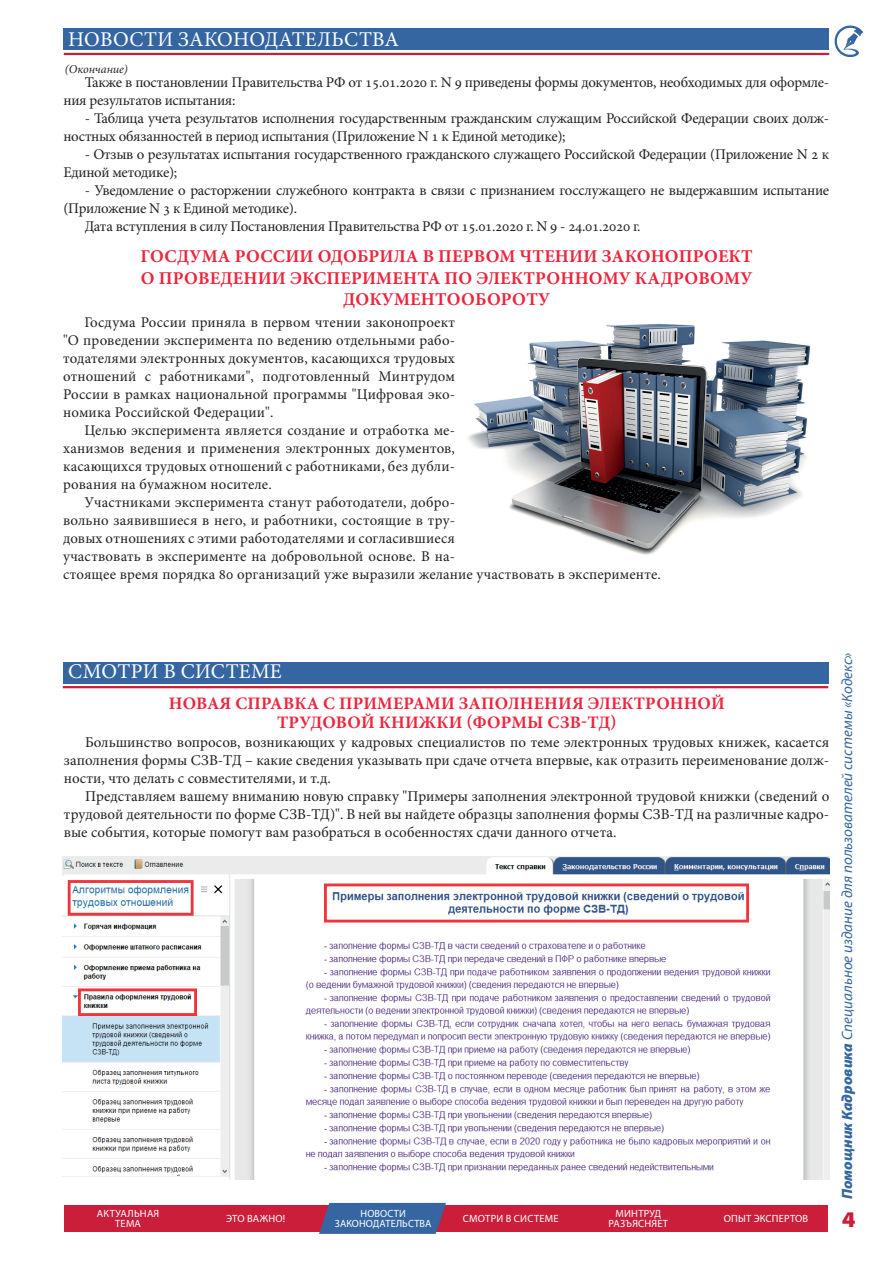
<style>
.page{position:relative;width:893px;height:1263px;background:#fff}
.page>*{position:absolute;margin:0;border:0;box-sizing:border-box;transform-origin:0 0}
.t1{font:900 semi-expanded 22.5px "Myriad Pro";color:#cb1e3b}
.t2{font:21px "Minion Pro";letter-spacing:.01em;color:#fff}
.t3{font:700 18px/21.6px "Minion Pro";letter-spacing:.01em;color:#ed253d;text-align:center}
.t4{font:700 17.55px/18.6px "Minion Pro";letter-spacing:.01em;color:#ed253d;text-align:center}
.t5{font:15px/18px "Minion Pro";color:#231f20;text-align:justify}
.t6{font:italic 15px "Myriad Pro";color:#3566a2}
.t7{font:14.85px/18px "Minion Pro";letter-spacing:-.01em;color:#231f20}
.t8{font:14.85px/18px "Minion Pro";letter-spacing:.01em;color:#231f20}
.t9{font:italic 12px "Minion Pro";letter-spacing:-.01em;color:#231f20}
.t10{font:10.5px/10.5px "Myriad Pro";letter-spacing:.02em;color:#fff;text-align:center}
.s1{font-weight:900}
</style>
<div class="page">
<svg style="left:834px;top:25px;width:29px;height:32px"></svg>
<div style="left:64px;top:29px;width:765px;height:21px;background:#3566a2"></div>
<hr style="left:64px;top:53px;width:765px;height:2px;background:#cb1e3b">
<div style="left:64px;top:1205px;width:764px;height:26px;background:#cb1e3b"></div>
<svg style="left:319px;top:1203px;width:127px;height:31px;background:#42629b"></svg>
<img style="left:468px;top:323px;width:343px;height:232px">
<div style="left:63px;top:662px;width:765px;height:21px;background:#3566a2"></div>
<hr style="left:63px;top:686px;width:765px;height:2px;background:#cb1e3b">
<img style="left:63px;top:856px;width:766px;height:323px">
<h2 class="t2" style="left:68px;top:25px;width:332px">НОВОСТИ ЗАКОНОДАТЕЛЬСТВА</h2>
<p class="t9" style="left:65px;top:60px;width:65px">(Окончание)</p>
<p class="t7" style="left:63px;top:73px;width:767px;text-indent:21px">Также в постановлении Правительства РФ от 15.01.2020 г. N 9 приведены формы документов, необходимых для оформле&shy;ния результатов испытания:</p>
<p class="t7" style="left:63px;top:109px;width:767px;text-indent:21px">- Таблица учета результатов исполнения государственным гражданским служащим Российской Федерации своих долж&shy;ностных обязанностей в период испытания (Приложение N 1 к Единой методике);</p>
<p class="t7" style="left:63px;top:145px;width:767px;text-indent:21px">- Отзыв о результатах испытания государственного гражданского служащего Российской Федерации (Приложение N 2 к<br>Единой методике);</p>
<p class="t7" style="left:85px;top:181px;width:746px">- Уведомление о расторжении служебного контракта в связи с признанием госслужащего не выдержавшим испытание</p>
<p class="t7" style="left:63px;top:199px;width:235px">(Приложение N 3 к Единой методике).</p>
<p class="t7" style="left:85px;top:217px;width:557px">Дата вступления в силу Постановления Правительства РФ от 15.01.2020 г. N 9 - 24.01.2020 г.</p>
<p class="t3" style="left:140px;top:245px;width:614px">ГОСДУМА РОССИИ ОДОБРИЛА В ПЕРВОМ ЧТЕНИИ ЗАКОНОПРОЕКТ<br>О ПРОВЕДЕНИИ ЭКСПЕРИМЕНТА ПО ЭЛЕКТРОННОМУ КАДРОВОМУ<br>ДОКУМЕНТООБОРОТУ</p>
<p class="t7" style="left:63px;top:313px;width:393px;text-align:justify;text-indent:21px">Госдума России приняла в первом чтении законопроект "О проведении эксперимента по ведению отдельными рабо&shy;тодателями электронных документов, касающихся трудовых отношений с работниками", подготовленный Минтрудом России в рамках национальной программы "Цифровая эко&shy;номика Российской Федерации".</p>
<p class="t7" style="left:63px;top:421px;width:393px;text-align:justify;text-indent:21px">Целью эксперимента является создание и отработка ме&shy;ханизмов ведения и применения электронных документов, касающихся трудовых отношений с работниками, без дубли&shy;рования на бумажном носителе.</p>
<p class="t8" style="left:63px;top:493px;width:599px;text-indent:21px">Участниками эксперимента станут работодатели, добро-<br>вольно заявившиеся в него, и работники, состоящие в тру-<br>довых отношениях с этими работодателями и согласившиеся<br>участвовать в эксперименте на добровольной основе. В на-<br>стоящее время порядка 80 организаций уже выразили желание участвовать в эксперименте.</p>
<h2 class="t2" style="left:68px;top:657px;width:215px">СМОТРИ В СИСТЕМЕ</h2>
<p class="t4" style="left:169px;top:694px;width:558px">НОВАЯ СПРАВКА С ПРИМЕРАМИ ЗАПОЛНЕНИЯ ЭЛЕКТРОННОЙ<br>ТРУДОВОЙ КНИЖКИ (ФОРМЫ СЗВ-ТД)</p>
<p class="t5" style="left:64px;top:733px;width:767px;text-indent:21px">Большинство вопросов, возникающих у кадровых специалистов по теме электронных трудовых книжек, касается заполнения формы СЗВ-ТД – какие сведения указывать при сдаче отчета впервые, как отразить переименование долж&shy;ности, что делать с совместителями, и т.д.</p>
<p class="t5" style="left:64px;top:787px;width:767px;text-indent:21px">Представляем вашему вниманию новую справку "Примеры заполнения электронной трудовой книжки (сведений о трудовой деятельности по форме СЗВ-ТД)". В ней вы найдете образцы заполнения формы СЗВ-ТД на различные кадро&shy;вые события, которые помогут вам разобраться в особенностях сдачи данного отчета.</p>
<p class="t10" style="left:97px;top:1208px;width:64px">АКТУАЛЬНАЯ<br>ТЕМА</p>
<p class="t10" style="left:226px;top:1213px;width:60px">ЭТО ВАЖНО!</p>
<p class="t10" style="left:335px;top:1208px;width:98px">НОВОСТИ<br>ЗАКОНОДАТЕЛЬСТВА</p>
<p class="t10" style="left:463px;top:1213px;width:97px">СМОТРИ В СИСТЕМЕ</p>
<p class="t10" style="left:609px;top:1208px;width:61px">МИНТРУД<br>РАЗЪЯСНЯЕТ</p>
<p class="t10" style="left:724px;top:1213px;width:86px">ОПЫТ ЭКСПЕРТОВ</p>
<p class="t6" style="left:838px;top:1199px;width:548px;rotate:-90deg"><span class="s1">Помощник Кадровика</span> Специальное издание для пользователей системы «Кодекс»</p>
<h1 class="t1" style="left:842px;top:1204px;width:15px">4</h1>
</div>
